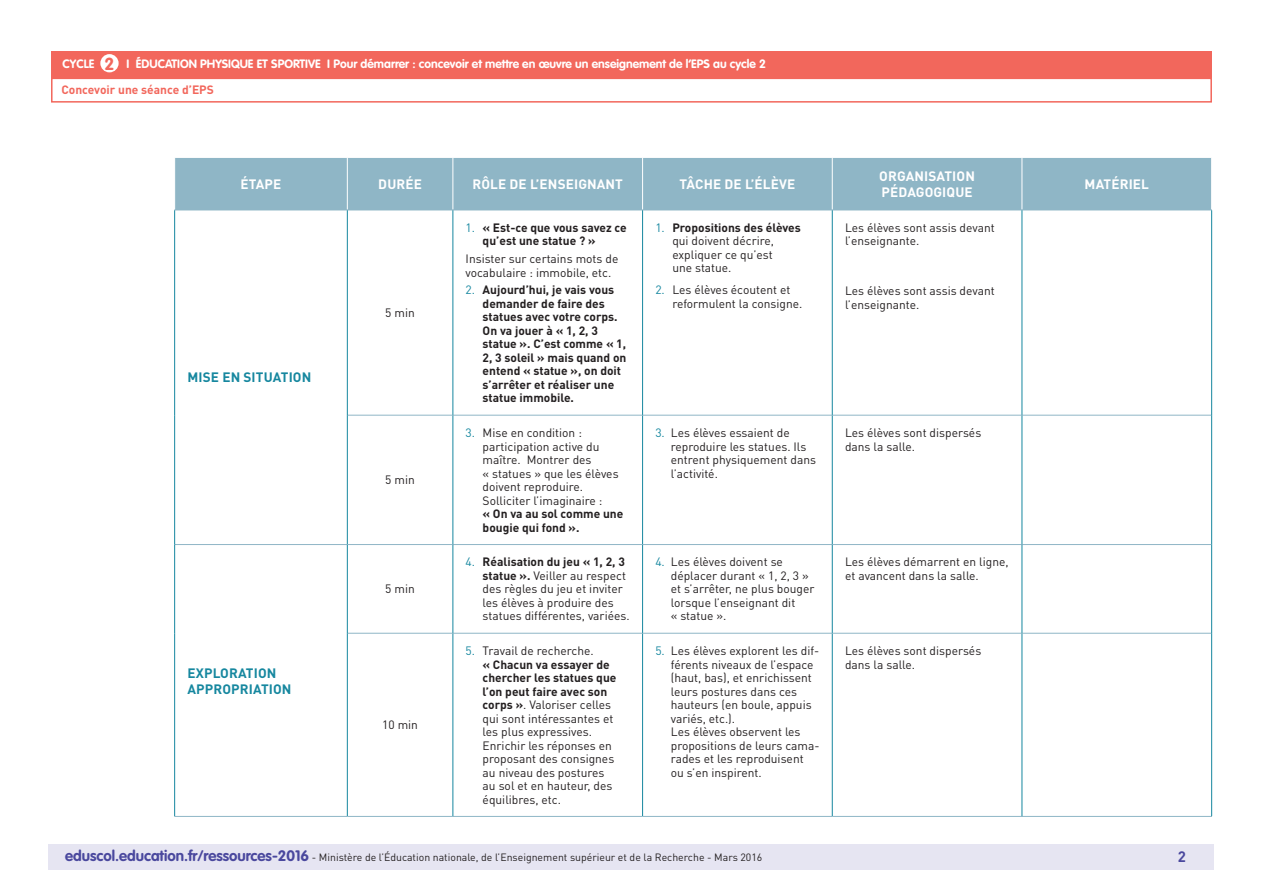
<style>
.page{position:relative;width:1263px;height:893px;background:#fff}
.page>*{position:absolute;margin:0;border:0;box-sizing:border-box;transform-origin:0 0}
.t1{font:700 17.25px "VAG Rounded Std";color:#f2675c}
.t2{font:700 15px "DIN Pro";color:#4a489e}
.Titre_têtière_tablea{font:700 13.5px/16.2px "DIN Pro";letter-spacing:.01em;color:#fff}
.Titre_têtière_tablea-2{font:700 13.5px/16.2px "DIN Pro";letter-spacing:.01em;color:#16879f}
.Texte_courant_tablea{font:12px/13.5px "DIN Pro";color:#231f20}
.Liste_numeros{font:12px/13.5px "DIN Pro";color:#231f20}
.Liste_numeros-2{font:700 12px/13.5px "DIN Pro";color:#231f20}
.t3{font:700 12px "VAG Rounded Std";color:#fff}
.t4{font:700 12px "DIN Pro";color:#f2675c}
.t5{font:10.5px "DIN Pro";color:#231f20}
.s1{font-weight:400;color:#16879f}
.s2{color:#16879f}
.s3{font-weight:700}
.s4{font-family:"VAG Rounded Std";font-weight:700;font-size:15px;color:#4a489e}
</style>
<div class="page">
<div style="left:49px;top:844px;width:1165px;height:26px;background:#e6e5f2"></div>
<div style="left:51px;top:51px;width:1161px;height:27px;background:#f2675c"></div>
<div style="left:100px;top:54px;width:19px;height:18px;background:#fff;border-radius:50%"></div>
<div style="left:51px;top:78px;width:1161px;height:25px;border:2px solid #f2675c"></div>
<div style="left:175px;top:158px;width:1036px;height:52px;background:#8fb6c6"></div>
<hr style="left:347px;top:158px;width:1px;height:52px;background:#fff">
<hr style="left:453px;top:158px;width:1px;height:52px;background:#fff">
<hr style="left:642px;top:158px;width:1px;height:52px;background:#fff">
<hr style="left:832px;top:158px;width:1px;height:52px;background:#fff">
<hr style="left:1022px;top:158px;width:1px;height:52px;background:#fff">
<hr style="left:174px;top:210px;width:173px;height:1px;background:#8fb6c6">
<hr style="left:347px;top:210px;width:106px;height:1px;background:#8fb6c6">
<hr style="left:453px;top:210px;width:190px;height:1px;background:#8fb6c6">
<hr style="left:643px;top:210px;width:189px;height:1px;background:#8fb6c6">
<hr style="left:832px;top:210px;width:190px;height:1px;background:#8fb6c6">
<hr style="left:1022px;top:210px;width:190px;height:1px;background:#8fb6c6">
<hr style="left:348px;top:415px;width:105px;height:1px;background:#8fb6c6">
<hr style="left:453px;top:415px;width:190px;height:1px;background:#8fb6c6">
<hr style="left:643px;top:415px;width:189px;height:1px;background:#8fb6c6">
<hr style="left:832px;top:415px;width:190px;height:1px;background:#8fb6c6">
<hr style="left:1022px;top:415px;width:189px;height:1px;background:#8fb6c6">
<hr style="left:175px;top:544px;width:172px;height:1px;background:#8fb6c6">
<hr style="left:347px;top:544px;width:106px;height:1px;background:#8fb6c6">
<hr style="left:453px;top:544px;width:190px;height:1px;background:#8fb6c6">
<hr style="left:643px;top:544px;width:189px;height:1px;background:#8fb6c6">
<hr style="left:832px;top:544px;width:190px;height:1px;background:#8fb6c6">
<hr style="left:1022px;top:544px;width:189px;height:1px;background:#8fb6c6">
<hr style="left:348px;top:633px;width:105px;height:1px;background:#8fb6c6">
<hr style="left:453px;top:633px;width:190px;height:1px;background:#8fb6c6">
<hr style="left:643px;top:633px;width:189px;height:1px;background:#8fb6c6">
<hr style="left:832px;top:633px;width:190px;height:1px;background:#8fb6c6">
<hr style="left:1022px;top:633px;width:189px;height:1px;background:#8fb6c6">
<hr style="left:174px;top:816px;width:173px;height:1px;background:#8fb6c6">
<hr style="left:347px;top:816px;width:106px;height:1px;background:#8fb6c6">
<hr style="left:453px;top:816px;width:190px;height:1px;background:#8fb6c6">
<hr style="left:643px;top:816px;width:189px;height:1px;background:#8fb6c6">
<hr style="left:832px;top:816px;width:190px;height:1px;background:#8fb6c6">
<hr style="left:1022px;top:816px;width:190px;height:1px;background:#8fb6c6">
<hr style="left:174px;top:210px;width:1px;height:205px;background:#16879f">
<hr style="left:347px;top:210px;width:1px;height:205px;background:#16879f">
<hr style="left:453px;top:210px;width:1px;height:205px;background:#16879f">
<hr style="left:642px;top:210px;width:1px;height:205px;background:#16879f">
<hr style="left:832px;top:210px;width:1px;height:205px;background:#16879f">
<hr style="left:1022px;top:210px;width:1px;height:205px;background:#16879f">
<hr style="left:1211px;top:210px;width:1px;height:205px;background:#16879f">
<hr style="left:174px;top:415px;width:1px;height:129px;background:#16879f">
<hr style="left:347px;top:415px;width:1px;height:129px;background:#16879f">
<hr style="left:453px;top:415px;width:1px;height:129px;background:#16879f">
<hr style="left:642px;top:415px;width:1px;height:129px;background:#16879f">
<hr style="left:832px;top:415px;width:1px;height:129px;background:#16879f">
<hr style="left:1022px;top:415px;width:1px;height:129px;background:#16879f">
<hr style="left:1211px;top:415px;width:1px;height:129px;background:#16879f">
<hr style="left:174px;top:544px;width:1px;height:89px;background:#16879f">
<hr style="left:347px;top:545px;width:1px;height:88px;background:#16879f">
<hr style="left:453px;top:545px;width:1px;height:88px;background:#16879f">
<hr style="left:642px;top:545px;width:1px;height:88px;background:#16879f">
<hr style="left:832px;top:545px;width:1px;height:88px;background:#16879f">
<hr style="left:1022px;top:545px;width:1px;height:88px;background:#16879f">
<hr style="left:1211px;top:544px;width:1px;height:89px;background:#16879f">
<hr style="left:174px;top:633px;width:1px;height:183px;background:#16879f">
<hr style="left:347px;top:633px;width:1px;height:183px;background:#16879f">
<hr style="left:453px;top:633px;width:1px;height:183px;background:#16879f">
<hr style="left:642px;top:633px;width:1px;height:183px;background:#16879f">
<hr style="left:832px;top:633px;width:1px;height:183px;background:#16879f">
<hr style="left:1022px;top:633px;width:1px;height:183px;background:#16879f">
<hr style="left:1211px;top:633px;width:1px;height:183px;background:#16879f">
<p class="t3" style="left:63px;top:57px;width:33px">CYCLE</p>
<p class="t3" style="left:127px;top:57px;width:641px">I ÉDUCATION PHYSIQUE ET SPORTIVE I Pour démarrer : concevoir et mettre en œuvre un enseignement de l’EPS au cycle 2</p>
<p class="t1" style="left:105px;top:53px;width:11px">2</p>
<p class="t4" style="left:61px;top:82px;width:154px">Concevoir une séance d’EPS</p>
<p class="Titre_têtière_tablea" style="left:241px;top:176px;width:42px">ÉTAPE</p>
<p class="Titre_têtière_tablea" style="left:378px;top:176px;width:45px">DURÉE</p>
<p class="Titre_têtière_tablea" style="left:472px;top:176px;width:152px">RÔLE DE L’ENSEIGNANT</p>
<p class="Titre_têtière_tablea" style="left:680px;top:176px;width:117px">TÂCHE DE L’ÉLÈVE</p>
<p class="Titre_têtière_tablea" style="left:879px;top:167px;width:97px">ORGANISATION<br>PÉDAGOGIQUE</p>
<p class="Titre_têtière_tablea" style="left:1084px;top:176px;width:66px">MATÉRIEL</p>
<p class="Titre_têtière_tablea-2" style="left:187px;top:369px;width:125px">MISE EN SITUATION</p>
<p class="Titre_têtière_tablea-2" style="left:187px;top:664px;width:106px">EXPLORATION<br>APPROPRIATION</p>
<p class="Texte_courant_tablea" style="left:385px;top:306px;width:31px">5 min</p>
<p class="Texte_courant_tablea" style="left:385px;top:473px;width:31px">5 min</p>
<p class="Texte_courant_tablea" style="left:385px;top:582px;width:31px">5 min</p>
<p class="Texte_courant_tablea" style="left:382px;top:718px;width:37px">10 min</p>
<p class="Liste_numeros-2" style="left:483px;top:220px;width:146px;text-indent:-17px"><span class="s1">1.</span> « Est-ce que vous savez ce qu’est une statue ? »</p>
<p class="Texte_courant_tablea" style="left:466px;top:252px;width:154px">Insister sur certains mots de vocabulaire : immobile, etc.</p>
<p class="Liste_numeros-2" style="left:483px;top:283px;width:145px;text-indent:-17px"><span class="s1">2.</span> Aujourd’hui, je vais vous demander de faire des statues avec votre corps.<br>On va jouer à « 1, 2, 3 statue ». C’est comme « 1,<br>2, 3 soleil » mais quand on entend « statue », on doit s’arrêter et réaliser une statue immobile.</p>
<p class="Liste_numeros" style="left:672px;top:220px;width:130px;text-indent:-17px"><span class="s2">1.</span> <span class="s3">Propositions des élèves </span>qui doivent décrire, expliquer ce qu’est<br>une statue.</p>
<p class="Liste_numeros" style="left:672px;top:283px;width:132px;text-indent:-17px"><span class="s2">2.</span> Les élèves écoutent et reformulent la consigne.</p>
<p class="Texte_courant_tablea" style="left:845px;top:220px;width:151px">Les élèves sont assis devant l’enseignante.</p>
<p class="Texte_courant_tablea" style="left:845px;top:283px;width:151px">Les élèves sont assis devant l’enseignante.</p>
<p class="Liste_numeros" style="left:483px;top:425px;width:142px;text-indent:-17px"><span class="s2">3.</span> Mise en condition : participation active du maître. Montrer des<br>« statues » que les élèves doivent reproduire.<br>Solliciter l’imaginaire :<br><span class="s3">« On va au sol comme une bougie qui fond ».</span></p>
<p class="Texte_courant_tablea" style="left:671px;top:425px;width:147px;text-indent:-15px"><span class="s2">3.</span> Les élèves essaient de reproduire les statues. Ils entrent physiquement dans l’activité.</p>
<p class="Texte_courant_tablea" style="left:845px;top:425px;width:138px">Les élèves sont dispersés dans la salle.</p>
<p class="Liste_numeros" style="left:483px;top:555px;width:148px;text-indent:-17px"><span class="s2">4.</span> <span class="s3">Réalisation du jeu « 1, 2, 3 statue ».</span> Veiller au respect des règles du jeu et inviter les élèves à produire des statues différentes, variées.</p>
<p class="Texte_courant_tablea" style="left:671px;top:555px;width:145px;text-indent:-15px"><span class="s2">4.</span> Les élèves doivent se déplacer durant « 1, 2, 3 » et s’arrêter, ne plus bouger lorsque l’enseignant dit<br>« statue ».</p>
<p class="Texte_courant_tablea" style="left:845px;top:555px;width:165px">Les élèves démarrent en ligne, et avancent dans la salle.</p>
<p class="Liste_numeros" style="left:483px;top:644px;width:135px;text-indent:-17px"><span class="s2">5.</span> Travail de recherche.<br><span class="s3">« Chacun va essayer de chercher les statues que l’on peut faire avec son corps »</span>. Valoriser celles qui sont intéressantes et les plus expressives.<br>Enrichir les réponses en proposant des consignes au niveau des postures au sol et en hauteur, des équilibres, etc.</p>
<p class="Texte_courant_tablea" style="left:671px;top:644px;width:150px;text-indent:-15px"><span class="s2">5.</span> Les élèves explorent les dif&shy;férents niveaux de l’espace (haut, bas), et enrichissent leurs postures dans ces hauteurs (en boule, appuis variés, etc.).<br>Les élèves observent les propositions de leurs cama&shy;rades et les reproduisent ou s’en inspirent.</p>
<p class="Texte_courant_tablea" style="left:845px;top:644px;width:138px">Les élèves sont dispersés dans la salle.</p>
<p class="t5" style="left:65px;top:850px;width:699px"><span class="s4">eduscol.education.fr/ressources-2016</span> - Ministère de l’Éducation nationale, de l’Enseignement supérieur et de la Recherche - Mars 2016</p>
<p class="t2" style="left:1178px;top:846px;width:10px">2</p>
</div>
